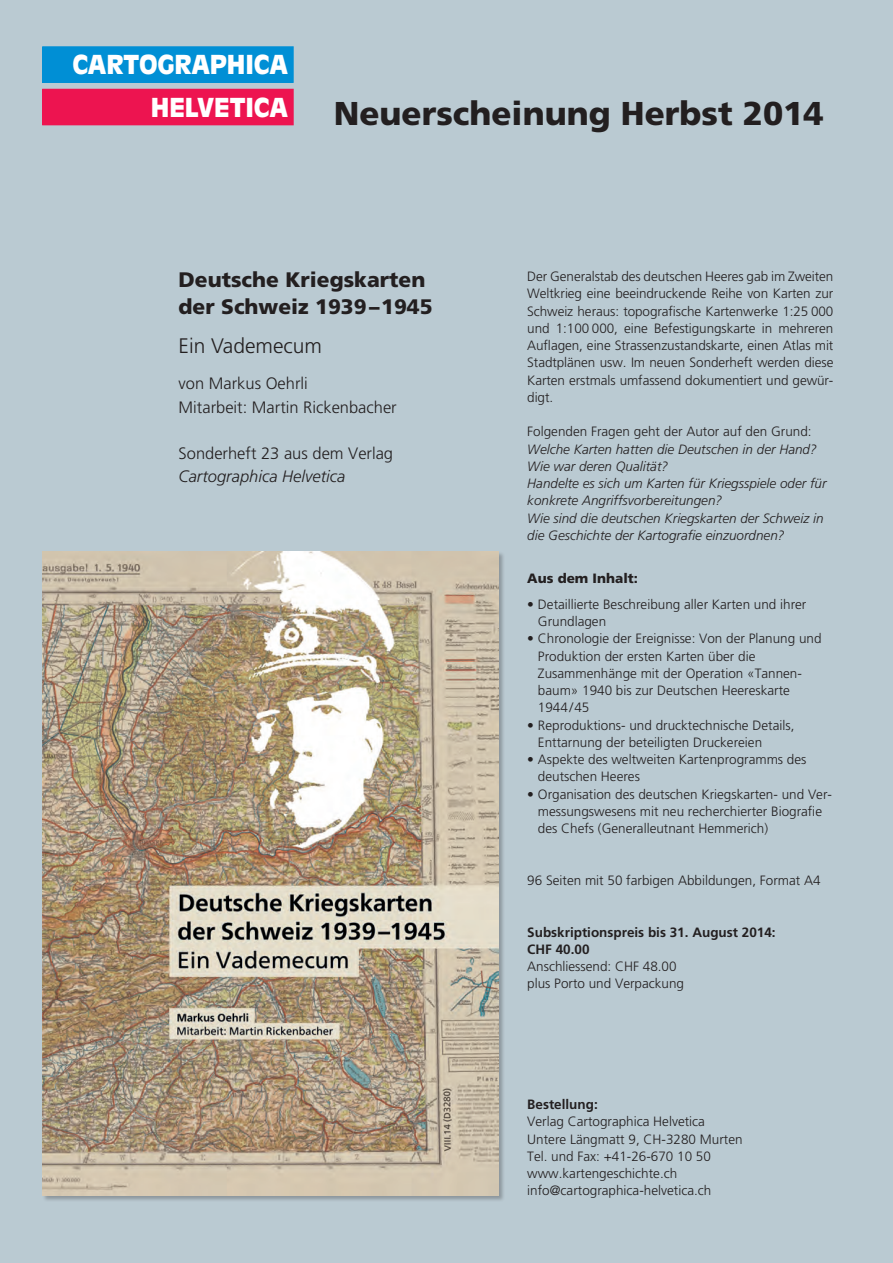
<style>
.page{position:relative;width:893px;height:1263px;background:#bacad2}
.page>*{position:absolute;margin:0;border:0;box-sizing:border-box;transform-origin:0 0}
.Titel_black{font:900 33px "Frutiger LT Pro";color:#231f20}
.CH_Logo{font:900 25.8px "Antique Olive";letter-spacing:-.005em;color:#fff}
.Titel_black-2{font:900 21px/27px "Frutiger LT Pro";color:#231f20}
.Titel_black-3{font:300 21px "Frutiger LT Pro";color:#231f20}
.Autor_und_Untertitel{font:300 16.5px "Frutiger LT Pro";color:#231f20}
.Autor_und_Untertitel-2{font:italic 300 16.5px "Frutiger LT Pro";color:#231f20}
.Lauftext_light{font:300 13.5px/17.2px "Frutiger LT Pro";color:#231f20}
.Lauftext_light-2{font:italic 300 13.5px/17.2px "Frutiger LT Pro";color:#231f20}
.Lauftext_light-3{font:700 13.5px "Frutiger LT Pro";color:#231f20}
.Untertitel_black{font:900 13.5px "Frutiger LT Pro";color:#231f20}
</style>
<div class="page">
<div style="left:42px;top:551px;width:463px;height:651px;background:#231f20;opacity:.3"></div>
<img style="left:43px;top:551px;width:455px;height:644px">
<div style="left:43px;top:47px;width:250px;height:35px;background:#008fd5"></div>
<div style="left:43px;top:47px;width:250px;height:36px;border:1px solid #008fd5"></div>
<div style="left:43px;top:89px;width:250px;height:36px;background:#ed1450"></div>
<p class="CH_Logo" style="left:72px;top:49px;width:217px">CARTOGRAPHICA</p>
<p class="CH_Logo" style="left:151px;top:92px;width:139px">HELVETICA</p>
<p class="Titel_black" style="left:334px;top:94px;width:491px">Neuerscheinung Herbst 2014</p>
<p class="Titel_black-2" style="left:179px;top:266px;width:256px">Deutsche Kriegskarten der Schweiz 1939–1945</p>
<p class="Titel_black-3" style="left:179px;top:334px;width:145px">Ein Vademecum</p>
<p class="Autor_und_Untertitel" style="left:179px;top:374px;width:131px">von Markus Oehrli</p>
<p class="Autor_und_Untertitel" style="left:179px;top:397px;width:220px">Mitarbeit: Martin Rickenbacher</p>
<p class="Autor_und_Untertitel" style="left:179px;top:444px;width:216px">Sonderheft 23 aus dem Verlag</p>
<p class="Autor_und_Untertitel-2" style="left:179px;top:467px;width:168px">Cartographica Helvetica</p>
<p class="Lauftext_light" style="left:527px;top:268px;width:308px;text-align:justify">Der Generalstab des deutschen Heeres gab im Zweiten Weltkrieg eine beeindruckende Reihe von Karten zur Schweiz heraus: topografische Kartenwerke 1:25 000 und 1:100 000, eine Befestigungskarte in mehreren Auflagen, eine Strassenzustandskarte, einen Atlas mit Stadtplänen usw. Im neuen Sonderheft werden diese Karten erstmals umfassend dokumentiert und gewür&shy;digt.</p>
<p class="Lauftext_light" style="left:527px;top:423px;width:286px">Folgenden Fragen geht der Autor auf den Grund:</p>
<p class="Lauftext_light-2" style="left:527px;top:440px;width:291px">Welche Karten hatten die Deutschen in der Hand?</p>
<p class="Lauftext_light-2" style="left:527px;top:458px;width:142px">Wie war deren Qualität?</p>
<p class="Lauftext_light-2" style="left:527px;top:475px;width:301px">Handelte es sich um Karten für Kriegsspiele oder für konkrete Angriffsvorbereitungen?</p>
<p class="Lauftext_light-2" style="left:527px;top:509px;width:298px">Wie sind die deutschen Kriegskarten der Schweiz in die Geschichte der Kartografie einzuordnen?</p>
<p class="Untertitel_black" style="left:527px;top:570px;width:112px">Aus dem Inhalt:</p>
<p class="Lauftext_light" style="left:538px;top:596px;width:270px;text-indent:-11px">• Detaillierte Beschreibung aller Karten und ihrer<br>Grundlagen</p>
<p class="Lauftext_light" style="left:538px;top:630px;width:285px;text-indent:-11px">• Chronologie der Ereignisse: Von der Planung und Produktion der ersten Karten über die Zusammenhänge mit der Operation «Tannen&shy;baum» 1940 bis zur Deutschen Heereskarte 1944/45</p>
<p class="Lauftext_light" style="left:538px;top:716px;width:258px;text-indent:-11px">• Reproduktions- und drucktechnische Details,<br>Enttarnung der beteiligten Druckereien</p>
<p class="Lauftext_light" style="left:538px;top:751px;width:270px;text-indent:-11px">• Aspekte des weltweiten Kartenprogramms des deutschen Heeres</p>
<p class="Lauftext_light" style="left:538px;top:785px;width:296px;text-indent:-11px">• Organisation des deutschen Kriegskarten- und Ver&shy;messungswesens mit neu recherchierter Biografie des Chefs (Generalleutnant Hemmerich)</p>
<p class="Lauftext_light" style="left:527px;top:872px;width:295px">96 Seiten mit 50 farbigen Abbildungen, Format A4</p>
<p class="Lauftext_light-3" style="left:527px;top:924px;width:250px">Subskriptionspreis bis 31. August 2014:</p>
<p class="Lauftext_light-3" style="left:527px;top:941px;width:64px">CHF 40.00</p>
<p class="Lauftext_light" style="left:527px;top:958px;width:151px">Anschliessend: CHF 48.00</p>
<p class="Lauftext_light" style="left:527px;top:975px;width:158px">plus Porto und Verpackung</p>
<p class="Lauftext_light-3" style="left:527px;top:1096px;width:72px">Bestellung:</p>
<p class="Lauftext_light" style="left:527px;top:1113px;width:179px">Verlag Cartographica Helvetica</p>
<p class="Lauftext_light" style="left:527px;top:1130px;width:217px">Untere Längmatt 9, CH-3280 Murten</p>
<p class="Lauftext_light" style="left:527px;top:1148px;width:185px">Tel. und Fax: +41-26-670 10 50</p>
<p class="Lauftext_light" style="left:527px;top:1165px;width:152px">www.kartengeschichte.ch</p>
<p class="Lauftext_light" style="left:527px;top:1182px;width:186px">info@cartographica-helvetica.ch</p>
</div>
